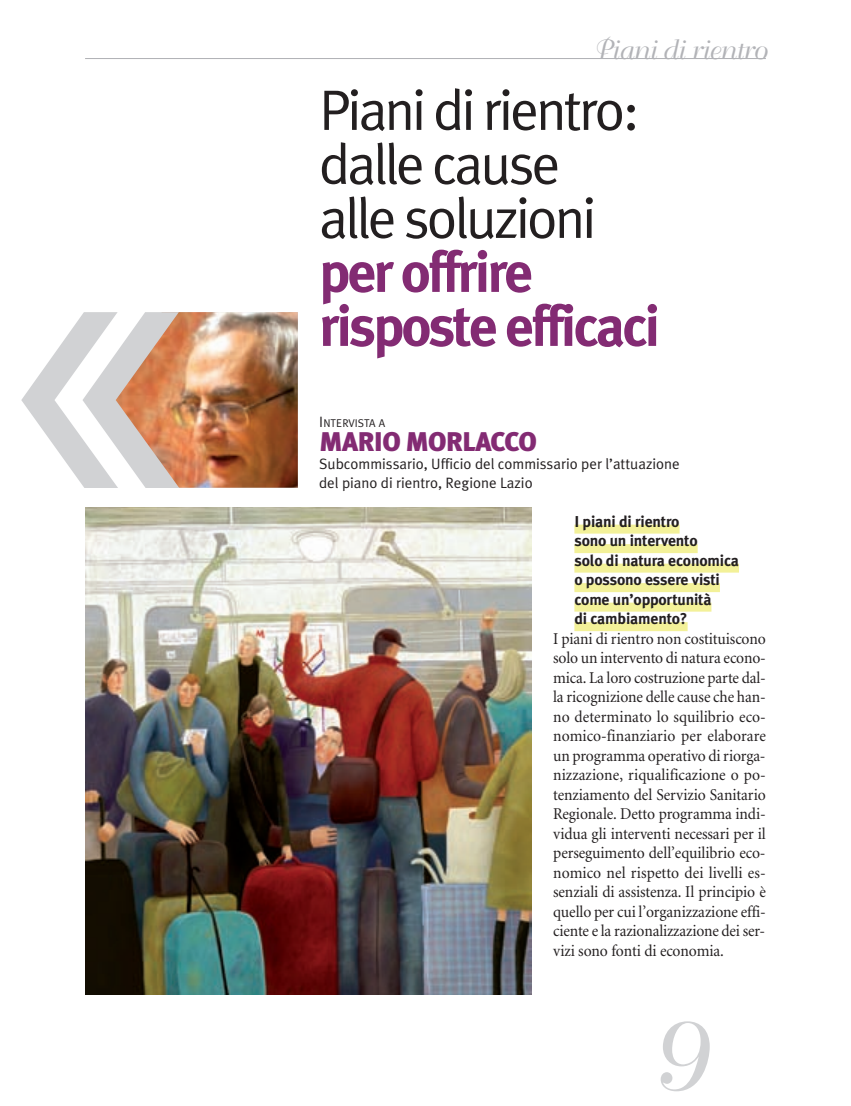
<style>
.page{position:relative;width:851px;height:1106px;background:#fff}
.page>*{position:absolute;margin:0;border:0;box-sizing:border-box;transform-origin:0 0}
.t1{font:105px "Bellevue";color:#d1d2d4}
.t2{font:57px/54px "Meta Plus Normal";letter-spacing:-.05em;color:#231f20}
.t3{font:700 57px/54px "Meta Plus";letter-spacing:-.05em;color:#832b73}
.t4{font:27px "Bellevue";letter-spacing:-.01em;color:#b2b3b7}
.t5{font:900 27px "Meta Plus";letter-spacing:-.025em;color:#832b73}
.t6{font:16.5px/19.5px "Minion";letter-spacing:-.01em;color:#231f20;text-align:justify;scale:.94 1}
.t7{font:700 15.75px/19.5px "Meta Plus";letter-spacing:-.01em;color:#231f20}
.t8{font:15px/18px "Meta Plus Normal";color:#231f20}
.t9{font:11.25px "Meta Plus Normal";color:#231f20}
.s1{font-size:15px}
</style>
<div class="page">
<hr style="left:85px;top:58px;width:680px;height:1px;background:#b2b3b7">
<div style="left:574px;top:524px;width:105px;height:9px;background:#f3f199"></div>
<div style="left:574px;top:544px;width:123px;height:9px;background:#f3f199"></div>
<div style="left:574px;top:563px;width:164px;height:9px;background:#f3f199"></div>
<div style="left:574px;top:583px;width:145px;height:9px;background:#f3f199"></div>
<div style="left:574px;top:602px;width:137px;height:9px;background:#f3f199"></div>
<div style="left:574px;top:622px;width:113px;height:9px;background:#f3f199"></div>
<img style="left:85px;top:507px;width:446px;height:487px">
<img style="left:21px;top:312px;width:277px;height:176px">
<h3 class="t4" style="left:592px;top:36px;width:175px">Piani di rientro</h3>
<h2 class="t2" style="left:319px;top:83px;width:322px">Piani di rientro: dalle cause alle soluzioni</h2>
<h2 class="t3" style="left:319px;top:245px;width:342px">per offrire risposte efficaci</h2>
<p class="t9" style="left:319px;top:417px;width:68px"><span class="s1">I</span>NTERVISTA A</p>
<h3 class="t5" style="left:319px;top:426px;width:219px">MARIO MORLACCO</h3>
<p class="t8" style="left:319px;top:455px;width:362px">Subcommissario, Ufficio del commissario per l’attuazione del piano di rientro, Regione Lazio</p>
<p class="t7" style="left:574px;top:511px;width:166px">I piani di rientro<br>sono un intervento<br>solo di natura economica o possono essere visti come un’opportunità<br>di cambiamento?</p>
<p class="t6" style="left:553px;top:630px;width:228px">I piani di rientro non costituiscono solo un intervento di natura econo&shy;mica. La loro costruzione parte dal&shy;la ricognizione delle cause che han&shy;no determinato lo squilibrio eco&shy;nomico-finanziario per elaborare un programma operativo di riorga&shy;nizzazione, riqualificazione o po&shy;tenziamento del Servizio Sanitario Regionale. Detto programma indi&shy;vidua gli interventi necessari per il perseguimento dell’equilibrio eco&shy;nomico nel rispetto dei livelli es&shy;senziali di assistenza. Il principio è quello per cui l’organizzazione effi&shy;ciente e la razionalizzazione dei ser&shy;vizi sono fonti di economia.</p>
<h1 class="t1" style="left:645px;top:1002px;width:58px">9</h1>
</div>
